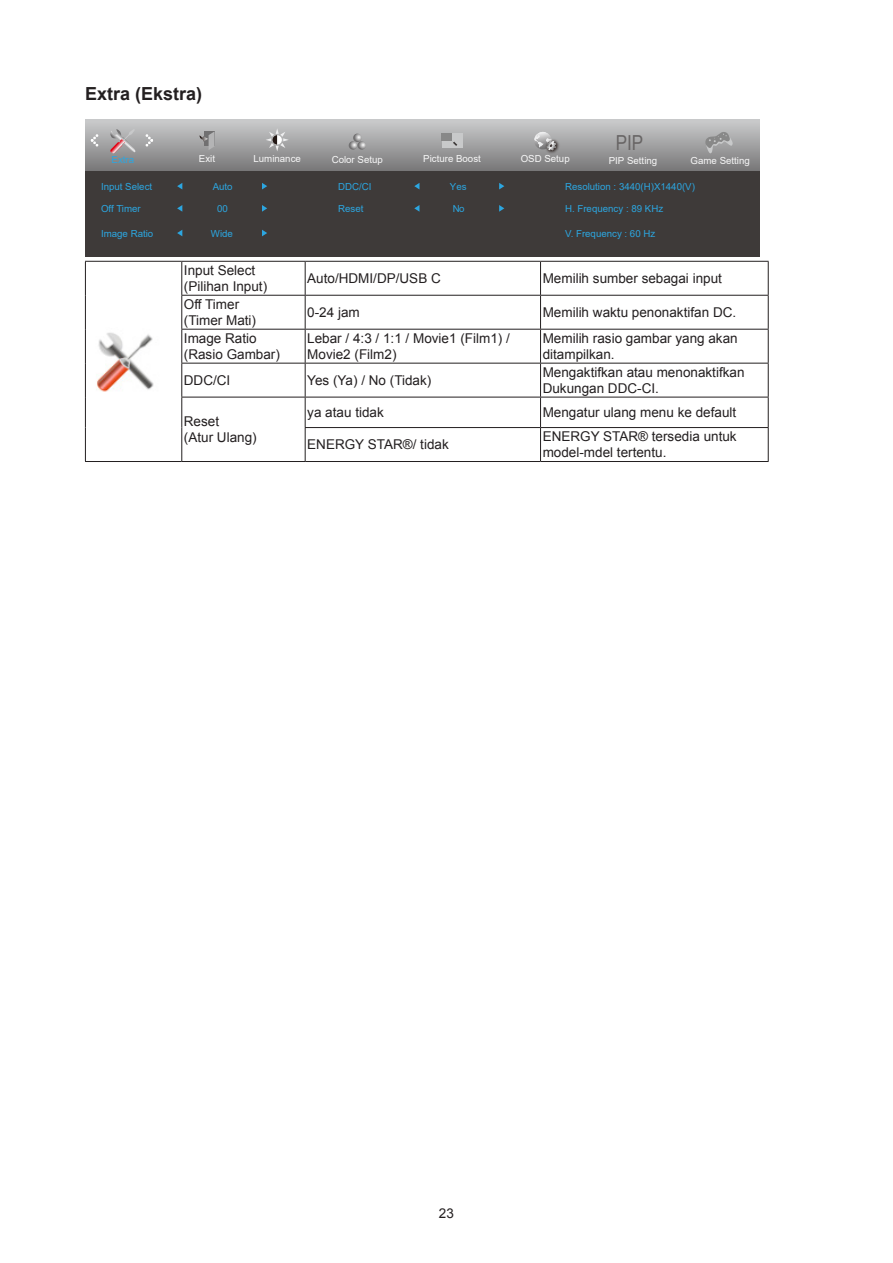
<style>
.page{position:relative;width:893px;height:1263px;background:#fff}
.page>*{position:absolute;margin:0;border:0;box-sizing:border-box;transform-origin:0 0}
.t1{font:20.7px "Arial Narrow";color:#686565}
.Heading_3{font:700 18px "Arial";color:#231f20}
.No_Spacing{font:13.5px/16.2px "Arial";color:#231f20}
.无间隔{font:13.5px/16.2px "Arial";color:#231f20}
.t2{font:9.75px "Arial";color:#2ca6e0}
.t3{font:9.75px "Arial";color:#f7f7f7}
</style>
<div class="page">
<svg style="left:85px;top:119px;width:674px;height:52px;background:#a1a1a2"></svg>
<div style="left:85px;top:171px;width:674px;height:86px;background:#3e3a39"></div>
<div style="left:442px;top:133px;width:20px;height:15px;background:#c8c9ca"></div>
<div style="left:442px;top:133px;width:10px;height:8px;background:#888"></div>
<svg style="left:453px;top:141px;width:4px;height:5px"></svg>
<img style="left:543px;top:138px;width:18px;height:17px">
<svg style="left:534px;top:132px;width:22px;height:18px"></svg>
<svg style="left:199px;top:131px;width:16px;height:19px"></svg>
<svg style="left:266px;top:128px;width:23px;height:23px"></svg>
<svg style="left:349px;top:134px;width:17px;height:16px"></svg>
<svg style="left:177px;top:230px;width:5px;height:6px"></svg>
<svg style="left:262px;top:230px;width:5px;height:6px"></svg>
<svg style="left:177px;top:183px;width:5px;height:6px"></svg>
<svg style="left:262px;top:183px;width:5px;height:6px"></svg>
<svg style="left:177px;top:205px;width:5px;height:7px"></svg>
<svg style="left:262px;top:205px;width:5px;height:7px"></svg>
<svg style="left:414px;top:183px;width:5px;height:6px"></svg>
<svg style="left:499px;top:183px;width:5px;height:6px"></svg>
<svg style="left:414px;top:205px;width:5px;height:7px"></svg>
<svg style="left:499px;top:205px;width:5px;height:7px"></svg>
<svg style="left:91px;top:134px;width:7px;height:13px"></svg>
<svg style="left:145px;top:134px;width:8px;height:13px"></svg>
<svg style="left:109px;top:129px;width:28px;height:25px"></svg>
<svg style="left:705px;top:132px;width:28px;height:22px"></svg>
<hr style="left:85px;top:261px;width:97px;height:1px;background:#231f20">
<hr style="left:85px;top:262px;width:1px;height:33px;background:#231f20">
<hr style="left:182px;top:261px;width:123px;height:1px;background:#231f20">
<hr style="left:181px;top:262px;width:1px;height:33px;background:#231f20">
<hr style="left:305px;top:261px;width:235px;height:1px;background:#231f20">
<hr style="left:305px;top:262px;width:1px;height:33px;background:#231f20">
<hr style="left:540px;top:261px;width:229px;height:1px;background:#231f20">
<hr style="left:540px;top:262px;width:1px;height:33px;background:#231f20">
<hr style="left:768px;top:262px;width:1px;height:33px;background:#231f20">
<hr style="left:85px;top:295px;width:1px;height:34px;background:#231f20">
<hr style="left:181px;top:295px;width:124px;height:1px;background:#231f20">
<hr style="left:181px;top:296px;width:1px;height:33px;background:#231f20">
<hr style="left:305px;top:295px;width:235px;height:1px;background:#231f20">
<hr style="left:305px;top:296px;width:1px;height:33px;background:#231f20">
<hr style="left:540px;top:295px;width:229px;height:1px;background:#231f20">
<hr style="left:540px;top:296px;width:1px;height:33px;background:#231f20">
<hr style="left:768px;top:296px;width:1px;height:33px;background:#231f20">
<hr style="left:85px;top:329px;width:1px;height:34px;background:#231f20">
<hr style="left:181px;top:329px;width:124px;height:1px;background:#231f20">
<hr style="left:181px;top:330px;width:1px;height:33px;background:#231f20">
<hr style="left:305px;top:329px;width:235px;height:1px;background:#231f20">
<hr style="left:305px;top:330px;width:1px;height:33px;background:#231f20">
<hr style="left:540px;top:329px;width:229px;height:1px;background:#231f20">
<hr style="left:540px;top:330px;width:1px;height:33px;background:#231f20">
<hr style="left:768px;top:330px;width:1px;height:33px;background:#231f20">
<hr style="left:85px;top:363px;width:1px;height:34px;background:#231f20">
<hr style="left:181px;top:363px;width:124px;height:1px;background:#231f20">
<hr style="left:181px;top:363px;width:1px;height:34px;background:#231f20">
<hr style="left:305px;top:363px;width:235px;height:1px;background:#231f20">
<hr style="left:305px;top:363px;width:1px;height:34px;background:#231f20">
<hr style="left:540px;top:363px;width:229px;height:1px;background:#231f20">
<hr style="left:540px;top:363px;width:1px;height:34px;background:#231f20">
<hr style="left:768px;top:363px;width:1px;height:34px;background:#231f20">
<hr style="left:85px;top:397px;width:1px;height:31px;background:#231f20">
<hr style="left:181px;top:397px;width:124px;height:1px;background:#231f20">
<hr style="left:181px;top:397px;width:1px;height:31px;background:#231f20">
<hr style="left:305px;top:397px;width:235px;height:1px;background:#231f20">
<hr style="left:305px;top:397px;width:1px;height:30px;background:#231f20">
<hr style="left:540px;top:397px;width:229px;height:1px;background:#231f20">
<hr style="left:540px;top:397px;width:1px;height:30px;background:#231f20">
<hr style="left:768px;top:397px;width:1px;height:30px;background:#231f20">
<hr style="left:85px;top:428px;width:1px;height:33px;background:#231f20">
<hr style="left:181px;top:428px;width:1px;height:33px;background:#231f20">
<hr style="left:305px;top:427px;width:235px;height:1px;background:#231f20">
<hr style="left:305px;top:428px;width:1px;height:33px;background:#231f20">
<hr style="left:540px;top:427px;width:229px;height:1px;background:#231f20">
<hr style="left:540px;top:428px;width:1px;height:33px;background:#231f20">
<hr style="left:768px;top:428px;width:1px;height:33px;background:#231f20">
<hr style="left:85px;top:461px;width:97px;height:1px;background:#231f20">
<hr style="left:182px;top:461px;width:123px;height:1px;background:#231f20">
<hr style="left:305px;top:461px;width:235px;height:1px;background:#231f20">
<hr style="left:540px;top:461px;width:229px;height:1px;background:#231f20">
<img style="left:96px;top:332px;width:58px;height:60px">
<p class="Heading_3" style="left:85px;top:82px;width:119px">Extra (Ekstra)</p>
<p class="t1" style="left:616px;top:128px;width:29px">PIP</p>
<p class="t3" style="left:199px;top:152px;width:18px">Exit</p>
<p class="t3" style="left:253px;top:152px;width:49px">Luminance</p>
<p class="t3" style="left:332px;top:153px;width:53px">Color Setup</p>
<p class="t3" style="left:423px;top:152px;width:59px">Picture Boost</p>
<p class="t3" style="left:521px;top:152px;width:51px">OSD Setup</p>
<p class="t2" style="left:112px;top:152px;width:24px">Extra</p>
<p class="t3" style="left:609px;top:153px;width:50px">PIP Setting</p>
<p class="t3" style="left:691px;top:153px;width:61px">Game Setting</p>
<p class="t2" style="left:101px;top:179px;width:53px">Input Select</p>
<p class="t2" style="left:213px;top:179px;width:21px">Auto</p>
<p class="t2" style="left:101px;top:202px;width:41px">Off Timer</p>
<p class="t2" style="left:217px;top:202px;width:12px">00</p>
<p class="t2" style="left:101px;top:226px;width:54px">Image Ratio</p>
<p class="t2" style="left:211px;top:226px;width:24px">Wide</p>
<p class="t2" style="left:338px;top:179px;width:35px">DDC/CI</p>
<p class="t2" style="left:450px;top:179px;width:18px">Yes</p>
<p class="t2" style="left:338px;top:202px;width:27px">Reset</p>
<p class="t2" style="left:453px;top:202px;width:13px">No</p>
<p class="t2" style="left:565px;top:179px;width:131px">Resolution : 3440(H)X1440(V)</p>
<p class="t2" style="left:565px;top:202px;width:100px">H. Frequency : 89 KHz</p>
<p class="t2" style="left:565px;top:226px;width:92px">V. Frequency : 60 Hz</p>
<p class="No_Spacing" style="left:184px;top:262px;width:85px">Input Select (Pilihan Input)</p>
<p class="No_Spacing" style="left:307px;top:270px;width:135px">Auto/HDMI/DP/USB C</p>
<p class="No_Spacing" style="left:543px;top:270px;width:181px">Memilih sumber sebagai input</p>
<p class="No_Spacing" style="left:184px;top:296px;width:74px">Off Timer (Timer Mati)</p>
<p class="No_Spacing" style="left:307px;top:304px;width:54px">0-24 jam</p>
<p class="No_Spacing" style="left:543px;top:304px;width:195px">Memilih waktu penonaktifan DC.</p>
<p class="No_Spacing" style="left:184px;top:330px;width:98px">Image Ratio (Rasio Gambar)</p>
<p class="No_Spacing" style="left:307px;top:330px;width:204px">Lebar / 4:3 / 1:1 / Movie1 (Film1) /<br>Movie2 (Film2)</p>
<p class="No_Spacing" style="left:543px;top:330px;width:197px">Memilih rasio gambar yang akan ditampilkan.</p>
<p class="No_Spacing" style="left:184px;top:372px;width:48px">DDC/CI</p>
<p class="No_Spacing" style="left:307px;top:372px;width:126px">Yes (Ya) / No (Tidak)</p>
<p class="No_Spacing" style="left:543px;top:364px;width:203px">Mengaktifkan atau menonaktifkan<br>Dukungan DDC-CI.</p>
<p class="无间隔" style="left:184px;top:413px;width:74px">Reset<br>(Atur Ulang)</p>
<p class="无间隔" style="left:307px;top:404px;width:78px">ya atau tidak</p>
<p class="无间隔" style="left:543px;top:404px;width:195px">Mengatur ulang menu ke default</p>
<p class="无间隔" style="left:307px;top:437px;width:143px">ENERGY STAR®/ tidak</p>
<p class="无间隔" style="left:543px;top:429px;width:196px">ENERGY STAR® tersedia untuk model-mdel tertentu.</p>
<p class="No_Spacing" style="left:439px;top:1205px;width:17px">23</p>
</div>
